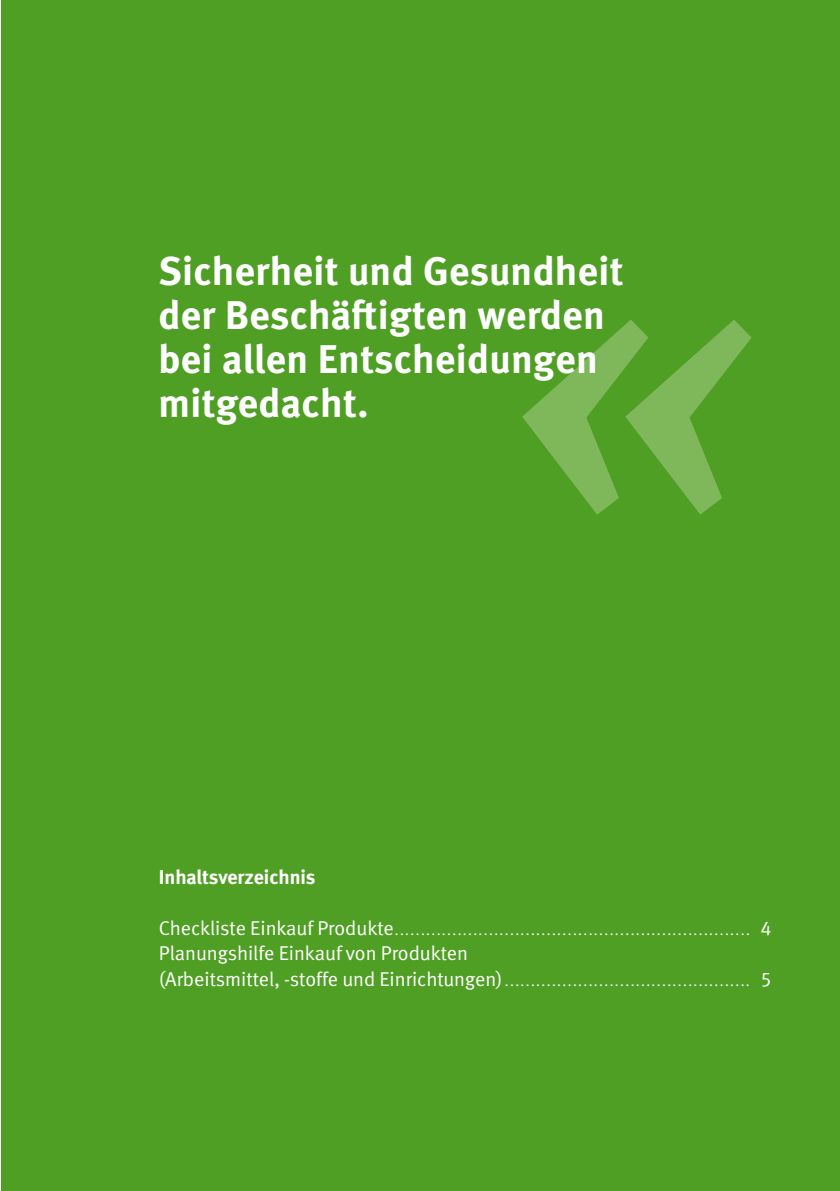
<style>
.page{position:relative;width:840px;height:1191px;background:#fff}
.page>*{position:absolute;margin:0;border:0;box-sizing:border-box;transform-origin:0 0}
.t1{font:700 40px/44px "DGUV Meta";letter-spacing:.01em;color:#fff}
.t2{font:20px "DGUV Meta";color:#fff}
.Fließtext_FT_Abstand_nach{font:700 20px "DGUV Meta";color:#fff}
.t3{font:14px "DGUV Meta";color:#fff}
.s1{font-size:20px}
</style>
<div class="page">
<div style="left:1px;top:0;width:838px;height:1191px;background:#509f25"></div>
<svg style="left:522px;top:320px;width:229px;height:194px"></svg>
<p class="t1" style="left:158px;top:250px;width:466px">Sicherheit und Gesundheit der Beschäftigten werden bei allen Entscheidungen mitgedacht.</p>
<p class="Fließtext_FT_Abstand_nach" style="left:159px;top:864px;width:158px">Inhaltsverzeichnis</p>
<p class="t3" style="left:159px;top:922px;width:614px"><span class="s1">Checkliste Einkauf Produkte</span>.................................................................... <span class="s1">4</span></p>
<p class="t2" style="left:159px;top:942px;width:310px">Planungshilfe Einkauf von Produkten</p>
<p class="t3" style="left:159px;top:973px;width:614px"><span class="s1">(Arbeitsmittel, -stoffe und Einrichtungen)</span>............................................... <span class="s1">5</span></p>
</div>
